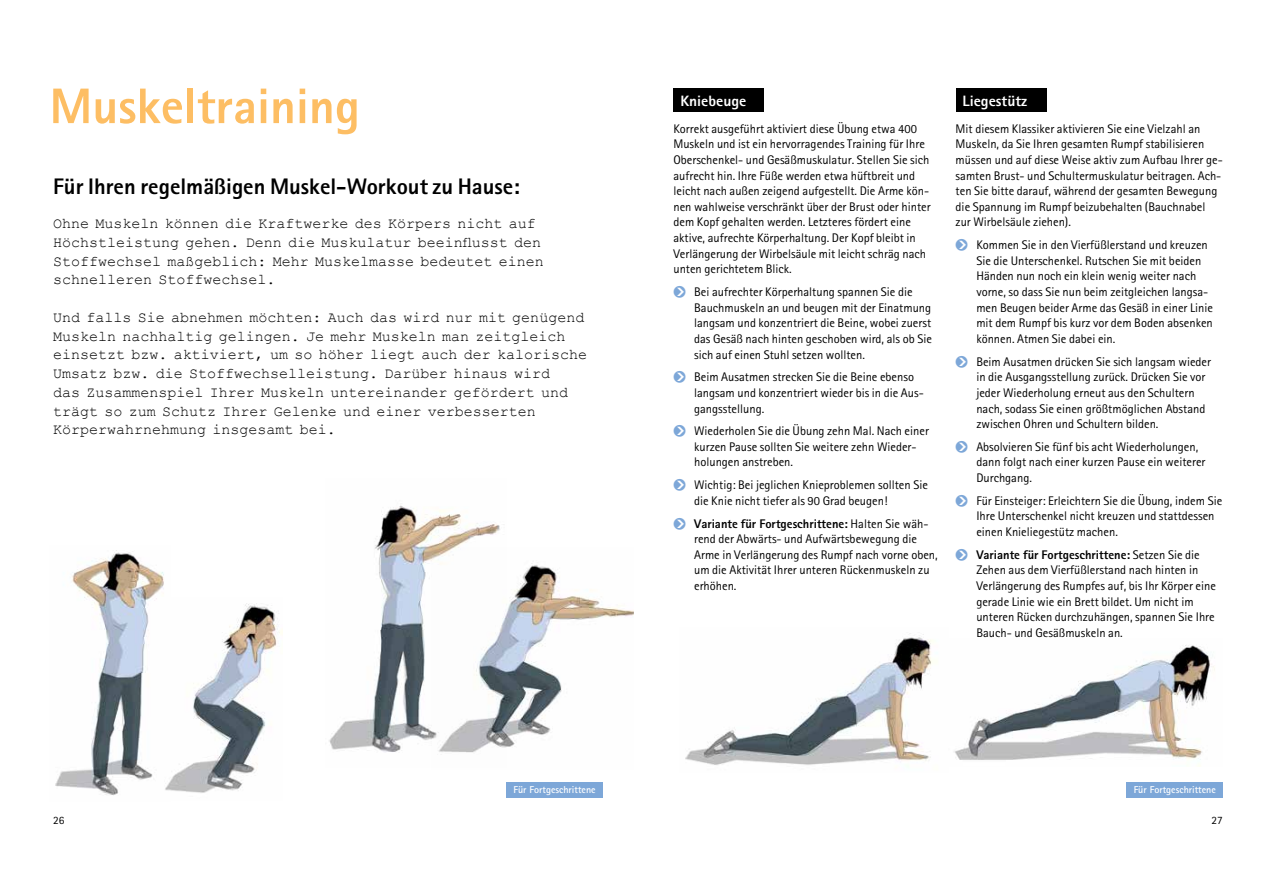
<style>
.page{position:relative;width:1276px;height:886px;background:#fff}
.page>*{position:absolute;margin:0;border:0;box-sizing:border-box;transform-origin:0 0}
.t1{font:800 50px "Rotis Sans Serif";color:#fdbe64}
.t2{font:800 22.5px "Rotis Sans Serif";color:#000}
.t3{font:15px/18.8px "Courier New";color:#000}
.t4{font:800 15px "Rotis Sans Serif";color:#fff}
.t5{font:12.5px/15.6px "Rotis Sans Serif";color:#000}
.t6{font:11.25px "Rotis Sans Serif";color:#000}
.t7{font:700 10px "Rotis Sans Serif";color:#fff}
.s1{font-family:"Arrow Dynamic";font-weight:700;color:#7da7d8}
.s2{font-weight:800}
</style>
<div class="page">
<img style="left:685px;top:633px;width:248px;height:132px">
<img style="left:954px;top:645px;width:261px;height:121px">
<img style="left:329px;top:505px;width:171px;height:247px">
<img style="left:55px;top:550px;width:109px;height:246px">
<img style="left:159px;top:598px;width:123px;height:198px">
<img style="left:432px;top:547px;width:201px;height:206px">
<div style="left:673px;top:89px;width:91px;height:23px;background:#000"></div>
<div style="left:955px;top:89px;width:91px;height:23px;background:#000"></div>
<div style="left:1126px;top:782px;width:96px;height:15px;background:#7da7d8"></div>
<div style="left:506px;top:782px;width:96px;height:15px;background:#7da7d8"></div>
<h1 class="t1" style="left:50px;top:74px;width:312px">Muskeltraining</h1>
<h2 class="t2" style="left:53px;top:172px;width:468px">Für Ihren regelmäßigen Muskel-Workout zu Hause:</h2>
<p class="t3" style="left:53px;top:213px;width:492px">Ohne Muskeln können die Kraftwerke des Körpers nicht auf Höchstleistung gehen. Denn die Muskulatur beeinflusst den Stoffwechsel maßgeblich: Mehr Muskelmasse bedeutet einen schnelleren Stoffwechsel.</p>
<p class="t3" style="left:53px;top:307px;width:535px">Und falls Sie abnehmen möchten: Auch das wird nur mit genügend Muskeln nachhaltig gelingen. Je mehr Muskeln man zeitgleich einsetzt bzw. aktiviert, um so höher liegt auch der kalorische Umsatz bzw. die Stoffwechselleistung. Darüber hinaus wird<br>das Zusammenspiel Ihrer Muskeln untereinander gefördert und trägt so zum Schutz Ihrer Gelenke und einer verbesserten Körperwahrnehmung insgesamt bei.</p>
<p class="t4" style="left:680px;top:91px;width:68px">Kniebeuge</p>
<p class="t4" style="left:962px;top:91px;width:66px">Liegestütz</p>
<p class="t5" style="left:673px;top:121px;width:259px">Korrekt ausgeführt aktiviert diese Übung etwa 400<br>Muskeln und ist ein hervorragendes Training für Ihre Oberschenkel- und Gesäßmuskulatur. Stellen Sie sich aufrecht hin. Ihre Füße werden etwa hüftbreit und leicht nach außen zeigend aufgestellt. Die Arme kön&shy;nen wahlweise verschränkt über der Brust oder hinter dem Kopf gehalten werden. Letzteres fördert eine aktive, aufrechte Körperhaltung. Der Kopf bleibt in Verlängerung der Wirbelsäule mit leicht schräg nach unten gerichtetem Blick.</p>
<p class="t5" style="left:694px;top:284px;width:239px;text-indent:-21px"><span class="s1">ç</span> Bei aufrechter Körperhaltung spannen Sie die Bauchmuskeln an und beugen mit der Einatmung langsam und konzentriert die Beine, wobei zuerst das Gesäß nach hinten geschoben wird, als ob Sie sich auf einen Stuhl setzen wollten.</p>
<p class="t5" style="left:694px;top:369px;width:231px;text-indent:-21px"><span class="s1">ç</span> Beim Ausatmen strecken Sie die Beine ebenso langsam und konzentriert wieder bis in die Aus&shy;gangsstellung.</p>
<p class="t5" style="left:694px;top:423px;width:236px;text-indent:-21px"><span class="s1">ç</span> Wiederholen Sie die Übung zehn Mal. Nach einer kurzen Pause sollten Sie weitere zehn Wieder&shy;holungen anstreben.</p>
<p class="t5" style="left:694px;top:477px;width:235px;text-indent:-21px"><span class="s1">ç</span> Wichtig: Bei jeglichen Knieproblemen sollten Sie die Knie nicht tiefer als 90 Grad beugen!</p>
<p class="t5" style="left:694px;top:515px;width:245px;text-indent:-21px"><span class="s1">ç</span> <span class="s2">Variante für Fortgeschrittene:</span> Halten Sie wäh&shy;rend der Abwärts- und Aufwärtsbewegung die Arme in Verlängerung des Rumpf nach vorne oben, um die Aktivität Ihrer unteren Rückenmuskeln zu erhöhen.</p>
<p class="t5" style="left:955px;top:121px;width:269px">Mit diesem Klassiker aktivieren Sie eine Vielzahl an Muskeln, da Sie Ihren gesamten Rumpf stabilisieren müssen und auf diese Weise aktiv zum Aufbau Ihrer ge&shy;samten Brust- und Schultermuskulatur beitragen. Ach&shy;ten Sie bitte darauf, während der gesamten Bewegung die Spannung im Rumpf beizubehalten (Bauchnabel zur Wirbelsäule ziehen).</p>
<p class="t5" style="left:976px;top:237px;width:238px;text-indent:-21px"><span class="s1">ç</span> Kommen Sie in den Vierfüßlerstand und kreuzen Sie die Unterschenkel. Rutschen Sie mit beiden Händen nun noch ein klein wenig weiter nach vorne, so dass Sie nun beim zeitgleichen langsa&shy;men Beugen beider Arme das Gesäß in einer Linie mit dem Rumpf bis kurz vor dem Boden absenken können. Atmen Sie dabei ein.</p>
<p class="t5" style="left:976px;top:353px;width:236px;text-indent:-21px"><span class="s1">ç</span> Beim Ausatmen drücken Sie sich langsam wieder in die Ausgangsstellung zurück. Drücken Sie vor jeder Wiederholung erneut aus den Schultern nach, sodass Sie einen größtmöglichen Abstand zwischen Ohren und Schultern bilden.</p>
<p class="t5" style="left:976px;top:439px;width:231px;text-indent:-21px"><span class="s1">ç</span> Absolvieren Sie fünf bis acht Wiederholungen, dann folgt nach einer kurzen Pause ein weiterer<br>Durchgang.</p>
<p class="t5" style="left:976px;top:493px;width:247px;text-indent:-21px"><span class="s1">ç</span> Für Einsteiger: Erleichtern Sie die Übung, indem Sie<br>Ihre Unterschenkel nicht kreuzen und stattdessen einen Knieliegestütz machen.</p>
<p class="t5" style="left:976px;top:547px;width:241px;text-indent:-21px"><span class="s1">ç</span> <span class="s2">Variante für Fortgeschrittene:</span> Setzen Sie die Zehen aus dem Vierfüßlerstand nach hinten in Verlängerung des Rumpfes auf, bis Ihr Körper eine gerade Linie wie ein Brett bildet. Um nicht im unteren Rücken durchzuhängen, spannen Sie Ihre Bauch- und Gesäßmuskeln an.</p>
<p class="t6" style="left:53px;top:813px;width:13px">26</p>
<p class="t7" style="left:513px;top:783px;width:84px">Für Fortgeschrittene</p>
<p class="t7" style="left:1133px;top:783px;width:84px">Für Fortgeschrittene</p>
<p class="t6" style="left:1211px;top:813px;width:13px">27</p>
</div>
